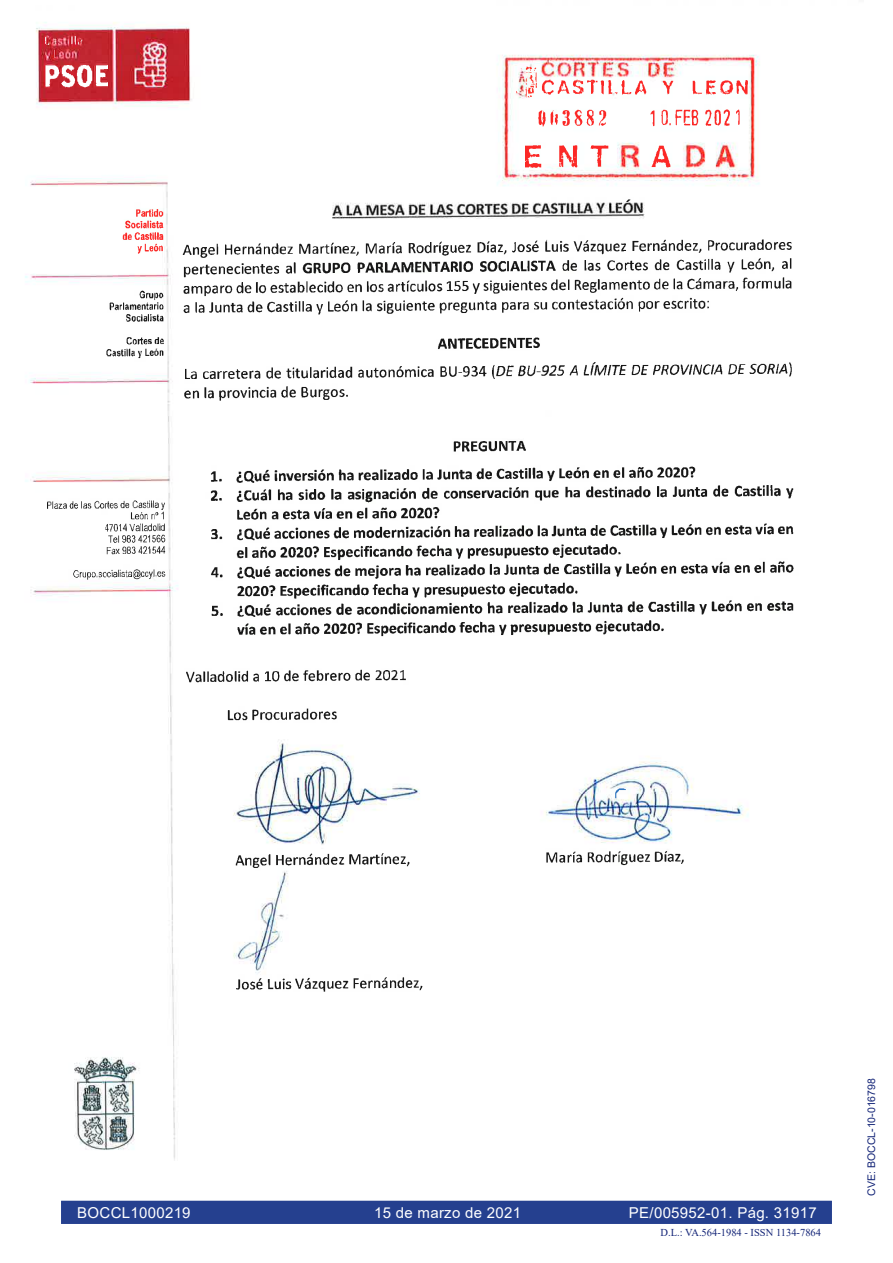
<style>
.page{position:relative;width:893px;height:1263px;background:#fff}
.page>*{position:absolute;margin:0;border:0;box-sizing:border-box;transform-origin:0 0}
.E_CVE{font:15px "Arial";letter-spacing:.02em;color:#fff}
.t1{font:10.5px "Times New Roman";color:#132477}
.t2{font:10.5px "Arial";color:#132477}
</style>
<div class="page">
<div style="left:60px;top:1200px;width:773px;height:25px;background:#25408f"></div>
<div style="left:60px;top:1199px;width:773px;height:26px;border:2px solid #fff"></div>
<img style="left:25px;top:22px;width:808px;height:1178px">
<img style="left:45px;top:36px;width:63px;height:52px">
<img style="left:516px;top:64px;width:22px;height:15px">
<img style="left:122px;top:79px;width:626px;height:119px">
<img style="left:48px;top:198px;width:747px;height:793px">
<svg style="left:614px;top:788px;width:11px;height:10px"></svg>
<p class="E_CVE" style="left:77px;top:1202px;width:115px">BOCCL1000219</p>
<p class="E_CVE" style="left:374px;top:1202px;width:149px">15 de marzo de 2021</p>
<p class="E_CVE" style="left:629px;top:1202px;width:189px">PE/005952-01. Pág. 31917</p>
<p class="t1" style="left:661px;top:1225px;width:162px">D.L.: VA.564-1984 - ISSN 1134-7864</p>
<p class="t2" style="left:864px;top:1195px;width:119px;rotate:-90deg">CVE: BOCCL-10-016798</p>
</div>
